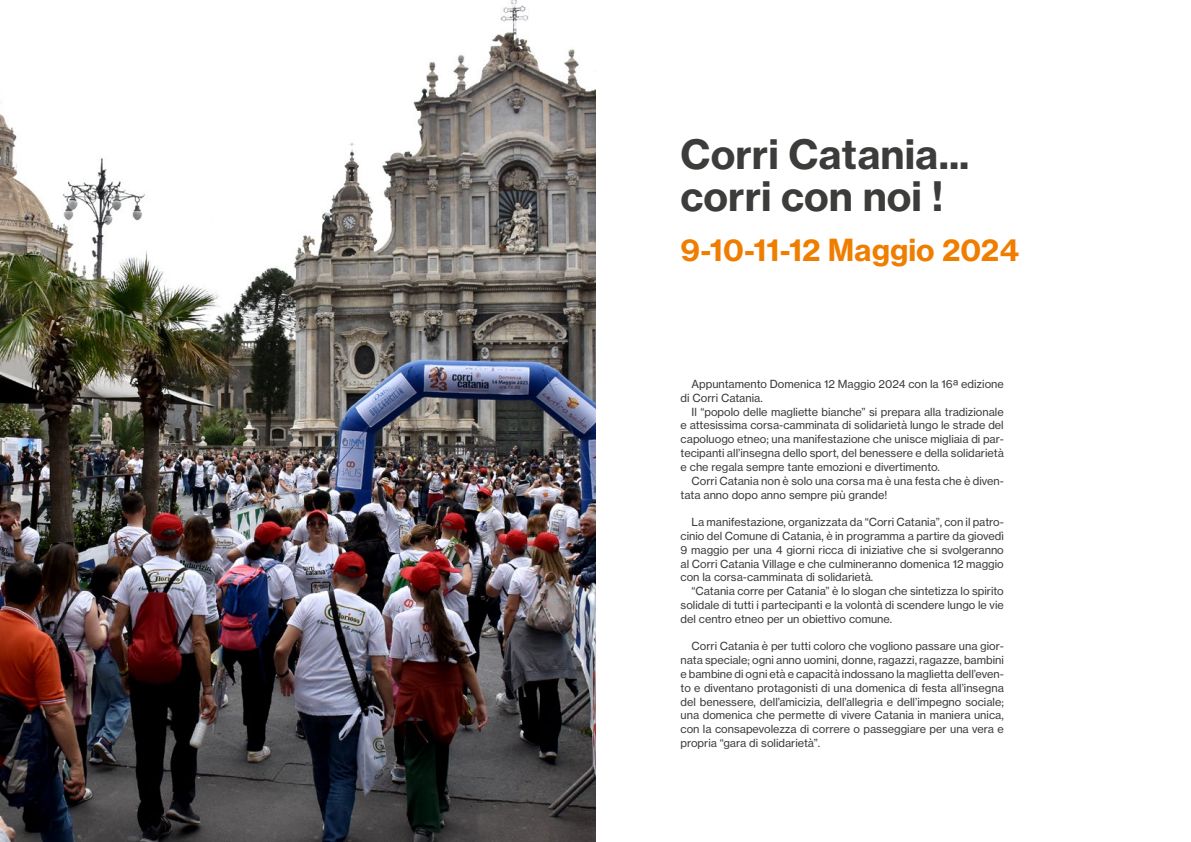
<style>
.page{position:relative;width:1191px;height:842px;background:#fff}
.page>*{position:absolute;margin:0;border:0;box-sizing:border-box;transform-origin:0 0}
.t1{font:40px/42px "N Haas Grotesk TX Pro 75 Bd";color:#3c3c3b}
.t2{font:30px "N Haas Grotesk TX Pro 75 Bd";color:#ef7d00}
.t3{font:11px/13.8px "N Haas Grotesk TX Pro 55 Rg";color:#3c3c3b;text-align:justify}
</style>
<div class="page">
<img style="left:0;top:0;width:595px;height:842px">
<h1 class="t1" style="left:680px;top:133px;width:290px">Corri Catania... corri con noi !</h1>
<h2 class="t2" style="left:680px;top:231px;width:340px">9-10-11-12 Maggio 2024</h2>
<p class="t3" style="left:680px;top:377px;width:325px;text-indent:11px">Appuntamento Domenica 12 Maggio 2024 con la 16ª edizione di Corri Catania.</p>
<p class="t3" style="left:680px;top:405px;width:325px;text-indent:11px">Il “popolo delle magliette bianche” si prepara alla tradizionale e attesissima corsa-camminata di solidarietà lungo le strade del capoluogo etneo; una manifestazione che unisce migliaia di par&shy;tecipanti all’insegna dello sport, del benessere e della solidarietà e che regala sempre tante emozioni e divertimento.</p>
<p class="t3" style="left:680px;top:474px;width:325px;text-indent:11px">Corri Catania non è solo una corsa ma è una festa che è diven&shy;tata anno dopo anno sempre più grande!</p>
<p class="t3" style="left:680px;top:515px;width:325px;text-indent:11px">La manifestazione, organizzata da “Corri Catania”, con il patro&shy;cinio del Comune di Catania, è in programma a partire da giovedì 9 maggio per una 4 giorni ricca di iniziative che si svolgeranno al Corri Catania Village e che culmineranno domenica 12 maggio con la corsa-camminata di solidarietà.</p>
<p class="t3" style="left:680px;top:584px;width:325px;text-indent:11px">“Catania corre per Catania” è lo slogan che sintetizza lo spirito solidale di tutti i partecipanti e la volontà di scendere lungo le vie del centro etneo per un obiettivo comune.</p>
<p class="t3" style="left:680px;top:639px;width:325px;text-indent:11px">Corri Catania è per tutti coloro che vogliono passare una gior&shy;nata speciale; ogni anno uomini, donne, ragazzi, ragazze, bambini e bambine di ogni età e capacità indossano la maglietta dell’even&shy;to e diventano protagonisti di una domenica di festa all’insegna del benessere, dell’amicizia, dell’allegria e dell’impegno sociale; una domenica che permette di vivere Catania in maniera unica, con la consapevolezza di correre o passeggiare per una vera e propria “gara di solidarietà”.</p>
</div>
